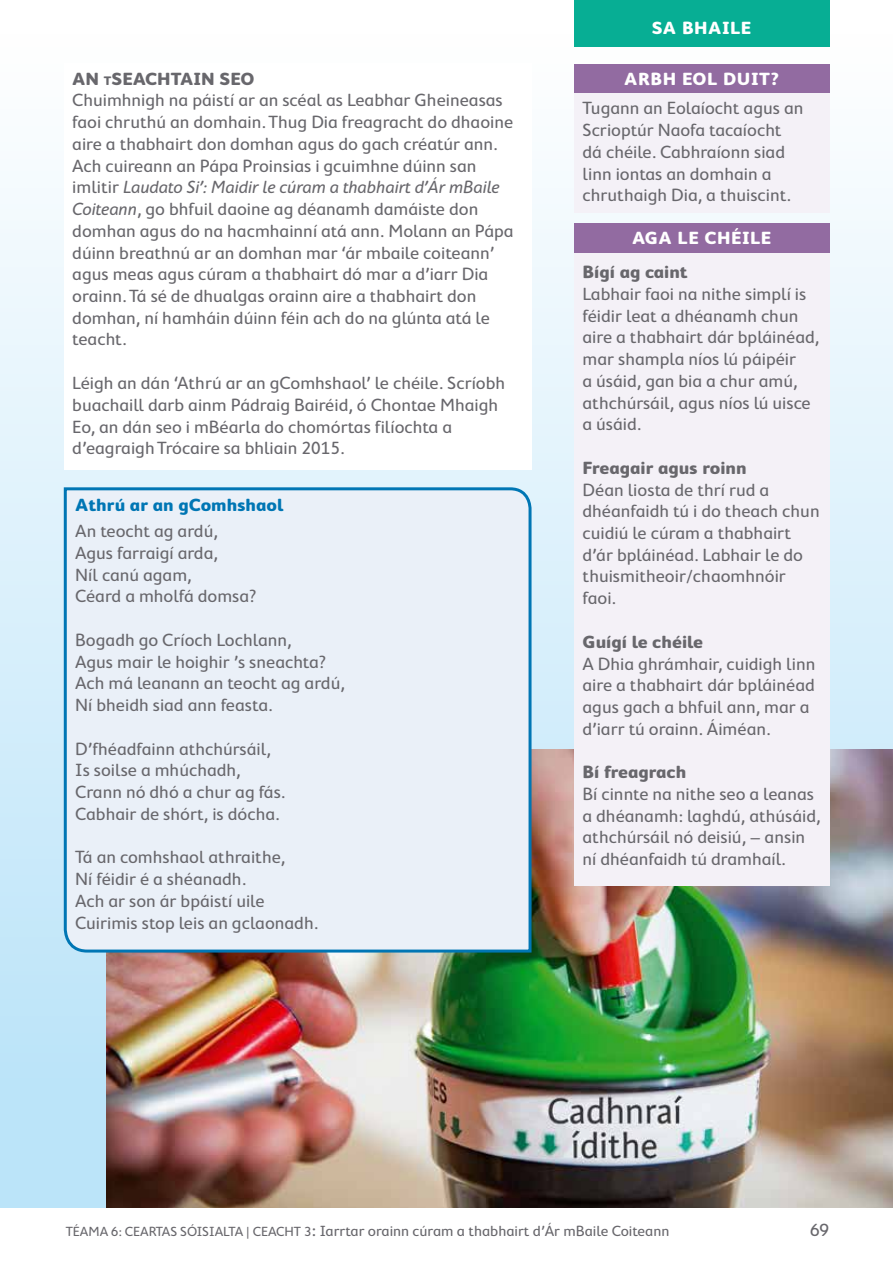
<style>
.page{position:relative;width:893px;height:1263px;background:#fff}
.page>*{position:absolute;margin:0;border:0;box-sizing:border-box;transform-origin:0 0}
.t1{font:18px/21.8px "Cambridge Round";color:#68676c}
.t2{font:700 18px "Cambridge Round";color:#68676c}
.t3{font:700 18px "Cambridge Round";letter-spacing:.03em;color:#fff}
.t4{font:700 18px "Cambridge Round";color:#0076b4}
.t5{font:15px "Cambridge Round";color:#68676c}
.s1{font-weight:700}
.s2{font-weight:700;font-size:12.6px}
.s3{font-style:italic}
.s4{font-size:13.5px}
.s5{font-size:18px}
</style>
<div class="page">
<div style="left:0;top:34px;width:893px;height:1174px;background:linear-gradient(to bottom,#fefefe,#b5e1f8)"></div>
<hr style="left:0;top:34px;width:1px;height:1174px;background:#bbe4f9">
<div style="left:574px;top:0;width:255px;height:47px;background:#07ae94"></div>
<hr style="left:0;top:0;width:1px;height:47px;background:#07ae94">
<img style="left:106px;top:749px;width:787px;height:459px">
<div style="left:64px;top:64px;width:467px;height:406px;background:#fff"></div>
<div style="left:62px;top:486px;width:471px;height:468px;background:#eaf0f8"></div>
<div style="left:574px;top:64px;width:255px;height:30px;background:#926ba1"></div>
<div style="left:574px;top:94px;width:255px;height:119px;background:#f4f1f7"></div>
<div style="left:574px;top:223px;width:255px;height:662px;background:#f4f1f7"></div>
<div style="left:574px;top:223px;width:255px;height:30px;background:#926ba1"></div>
<p class="t1" style="left:72px;top:67px;width:443px"><span class="s1">AN</span> <span class="s2">t</span><span class="s1">SEACHTAIN SEO<br></span>Chuimhnigh na páistí ar an scéal as Leabhar Gheineasas faoi chruthú an domhain. Thug Dia freagracht do dhaoine aire a thabhairt don domhan agus do gach créatúr ann.<br>Ach cuireann an Pápa Proinsias i gcuimhne dúinn san imlitir <span class="s3">Laudato Si’: Maidir le cúram a thabhairt d’Ár mBaile Coiteann</span>, go bhfuil daoine ag déanamh damáiste don domhan agus do na hacmhainní atá ann. Molann an Pápa dúinn breathnú ar an domhan mar ‘ár mbaile coiteann’ agus meas agus cúram a thabhairt dó mar a d’iarr Dia orainn. Tá sé de dhualgas orainn aire a thabhairt don domhan, ní hamháin dúinn féin ach do na glúnta atá le teacht.</p>
<p class="t1" style="left:72px;top:372px;width:434px">Léigh an dán ‘Athrú ar an gComhshaol’ le chéile. Scríobh buachaill darb ainm Pádraig Bairéid, ó Chontae Mhaigh Eo, an dán seo i mBéarla do chomórtas filíochta a d’eagraigh Trócaire sa bhliain 2015.</p>
<p class="t4" style="left:75px;top:495px;width:210px">Athrú ar an gComhshaol</p>
<p class="t1" style="left:75px;top:520px;width:183px">An teocht ag ardú,<br>Agus farraigí arda,<br>Níl canú agam,<br>Céard a mholfá domsa?</p>
<p class="t1" style="left:75px;top:629px;width:271px">Bogadh go Críoch Lochlann,<br>Agus mair le hoighir ’s sneachta?<br>Ach má leanann an teocht ag ardú,<br>Ní bheidh siad ann feasta.</p>
<p class="t1" style="left:75px;top:737px;width:212px">D’fhéadfainn athchúrsáil,<br>Is soilse a mhúchadh,<br>Crann nó dhó a chur ag fás.<br>Cabhair de shórt, is dócha.</p>
<p class="t1" style="left:75px;top:846px;width:244px">Tá an comhshaol athraithe,<br>Ní féidir é a shéanadh.<br>Ach ar son ár bpáistí uile<br>Cuirimis stop leis an gclaonadh.</p>
<p class="t3" style="left:652px;top:17px;width:101px">SA BHAILE</p>
<p class="t3" style="left:624px;top:68px;width:156px">ARBH EOL DUIT?</p>
<p class="t1" style="left:583px;top:97px;width:222px">Tugann an Eolaíocht agus an<br>Scrioptúr Naofa tacaíocht dá chéile. Cabhraíonn siad linn iontas an domhain a chruthaigh Dia, a thuiscint.</p>
<p class="t3" style="left:632px;top:228px;width:141px">AGA LE CHÉILE</p>
<p class="t2" style="left:583px;top:262px;width:107px">Bígí ag caint</p>
<p class="t1" style="left:583px;top:283px;width:238px">Labhair faoi na nithe simplí is féidir leat a dhéanamh chun aire a thabhairt dár bpláinéad, mar shampla níos lú páipéir<br>a úsáid, gan bia a chur amú, athchúrsáil, agus níos lú uisce a úsáid.</p>
<p class="t2" style="left:583px;top:457px;width:166px">Freagair agus roinn</p>
<p class="t1" style="left:583px;top:478px;width:239px">Déan liosta de thrí rud a dhéanfaidh tú i do theach chun cuidiú le cúram a thabhairt d’ár bpláinéad. Labhair le do thuismitheoir/chaomhnóir faoi.</p>
<p class="t2" style="left:583px;top:631px;width:122px">Guígí le chéile</p>
<p class="t1" style="left:583px;top:652px;width:234px">A Dhia ghrámhair, cuidigh linn aire a thabhairt dár bpláinéad agus gach a bhfuil ann, mar a d’iarr tú orainn. Áiméan.</p>
<p class="t2" style="left:583px;top:762px;width:105px">Bí freagrach</p>
<p class="t1" style="left:583px;top:783px;width:240px">Bí cinnte na nithe seo a leanas a dhéanamh: laghdú, athúsáid, athchúrsáil nó deisiú, – ansin ní dhéanfaidh tú dramhaíl.</p>
<p class="t5" style="left:66px;top:1222px;width:605px"><span class="s4">TÉAMA 6: CEARTAS SÓISIALTA | CEACHT 3</span><span class="s5">:</span> Iarrtar orainn cúram a thabhairt d’Ár mBaile Coiteann</p>
<p class="t1" style="left:810px;top:1219px;width:21px">69</p>
</div>
